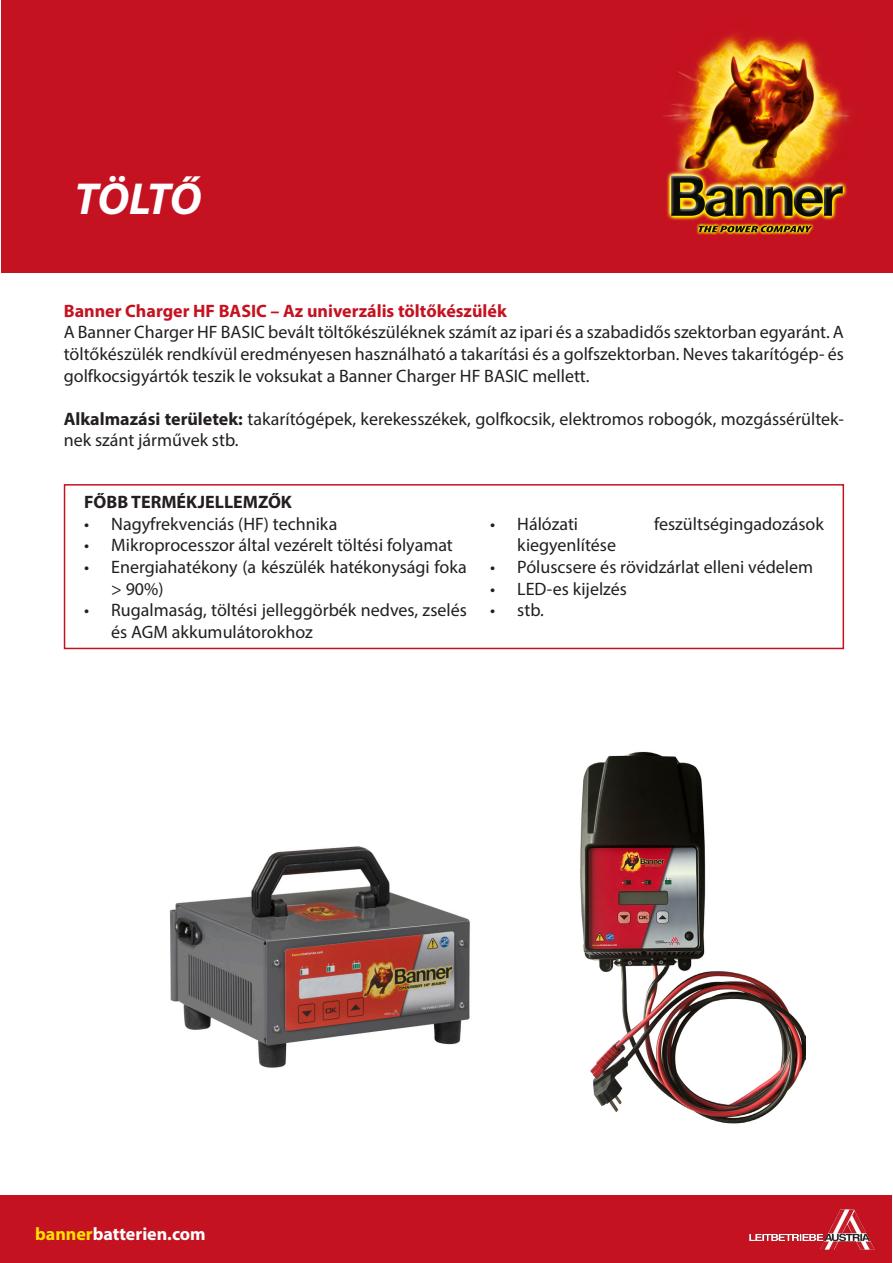
<style>
.page{position:relative;width:893px;height:1263px;background:#fff}
.page>*{position:absolute;margin:0;border:0;box-sizing:border-box;transform-origin:0 0}
.t1{font:italic 700 45px "Myriad Pro";letter-spacing:-.015em;color:#fff}
.t2{font:18px/21.6px "Myriad Pro";color:#231f20}
.t3{font:700 18px "Myriad Pro";color:#c51221}
.t4{font:700 18px "Myriad Pro";color:#fff}
.t5{font:700 18px "Myriad Pro";color:#231f20}
.s1{font-weight:700}
.s2{color:#ffe100}
</style>
<div class="page">
<img style="left:170px;top:846px;width:300px;height:222px">
<div style="left:2px;top:0;width:891px;height:272px;background:#c51221"></div>
<div style="left:1px;top:1196px;width:891px;height:67px;background:#c51221"></div>
<img style="left:663px;top:34px;width:187px;height:201px">
<img style="left:749px;top:1209px;width:126px;height:41px">
<div style="left:64px;top:484px;width:780px;height:165px;border:2px solid #c51221"></div>
<img style="left:580px;top:751px;width:226px;height:373px">
<p class="t1" style="left:75px;top:170px;width:128px">TÖLTŐ</p>
<p class="t3" style="left:64px;top:299px;width:444px">Banner Charger HF BASIC – Az univerzális töltőkészülék</p>
<p class="t2" style="left:64px;top:321px;width:782px;text-align:justify">A Banner Charger HF BASIC bevált töltőkészüléknek számít az ipari és a szabadidős szektorban egyaránt. A töltőkészülék rendkívül eredményesen használható a takarítási és a golfszektorban. Neves takarítógép- és golfkocsigyártók teszik le voksukat a Banner Charger HF BASIC mellett.</p>
<p class="t2" style="left:64px;top:408px;width:782px"><span class="s1">Alkalmazási területek:</span> takarítógépek, kerekesszékek, golfkocsik, elektromos robogók, mozgássérültek&shy;nek szánt járművek stb.</p>
<p class="t5" style="left:84px;top:490px;width:209px">FŐBB TERMÉKJELLEMZŐK</p>
<p class="t2" style="left:84px;top:513px;width:255px">• Nagyfrekvenciás (HF) technika</p>
<p class="t2" style="left:84px;top:534px;width:370px">• Mikroprocesszor által vezérelt töltési folyamat</p>
<p class="t2" style="left:111px;top:556px;width:357px;text-indent:-27px">• Energiahatékony (a készülék hatékonysági foka &gt; 90%)</p>
<p class="t2" style="left:111px;top:599px;width:357px;text-indent:-27px">• Rugalmaság, töltési jelleggörbék nedves, zselés és AGM akkumulátorokhoz</p>
<p class="t2" style="left:490px;top:513px;width:89px">• Hálózati</p>
<p class="t2" style="left:654px;top:513px;width:171px">feszültségingadozások</p>
<p class="t2" style="left:517px;top:534px;width:100px">kiegyenlítése</p>
<p class="t2" style="left:490px;top:556px;width:324px">• Póluscsere és rövidzárlat elleni védelem</p>
<p class="t2" style="left:490px;top:577px;width:138px">• LED-es kijelzés</p>
<p class="t2" style="left:490px;top:599px;width:55px">• stb.</p>
<p class="t4" style="left:35px;top:1222px;width:172px"><span class="s2">banner</span>batterien.com</p>
</div>
